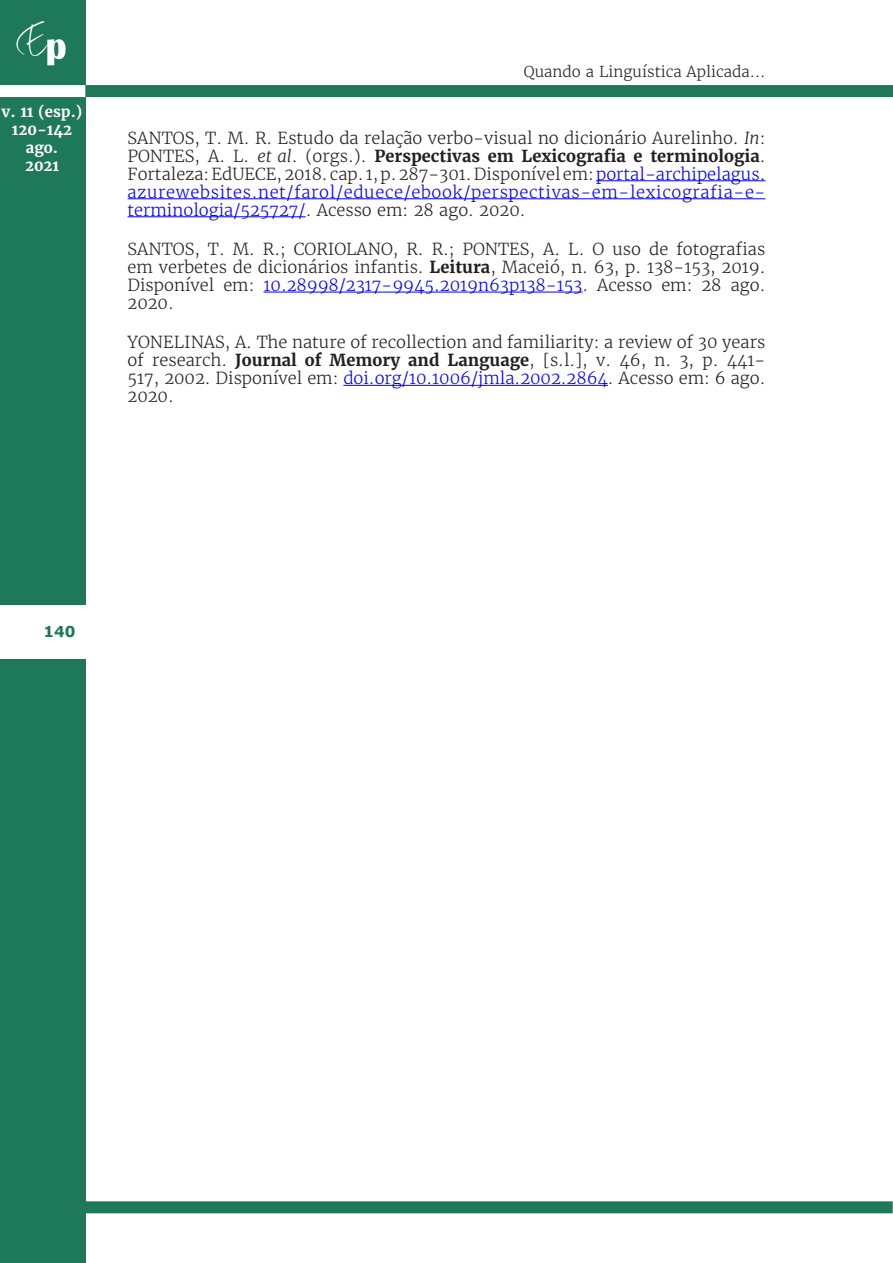
<style>
.page{position:relative;width:893px;height:1263px;background:#fff}
.page>*{position:absolute;margin:0;border:0;box-sizing:border-box;transform-origin:0 0}
.Referências{font:300 16.5px/18px "Merriweather";color:#231f20;text-align:justify}
.t1{font:300 15px "Merriweather";color:#231f20}
.t2{font:700 15px/18px "Merriweather";color:#fff;text-align:center}
.t3{font:700 15px "Verdana";color:#1e785a}
.s1{font-style:italic}
.s2{font-weight:700}
.s3{color:#00f}
</style>
<div class="page">
<div style="left:0;top:0;width:85px;height:1263px;background:#1e785a"></div>
<img style="left:16px;top:21px;width:50px;height:45px">
<div style="left:85px;top:85px;width:808px;height:12px;background:#1e785a"></div>
<div style="left:0;top:85px;width:85px;height:12px;background:#fff"></div>
<div style="left:0;top:605px;width:85px;height:53px;background:#fff"></div>
<div style="left:84px;top:1201px;width:809px;height:12px;background:#1e785a"></div>
<hr style="left:596px;top:180px;width:169px;height:1px;background:#00f">
<hr style="left:128px;top:198px;width:637px;height:1px;background:#00f">
<hr style="left:128px;top:216px;width:178px;height:1px;background:#00f">
<hr style="left:263px;top:292px;width:319px;height:1px;background:#00f">
<hr style="left:343px;top:385px;width:265px;height:1px;background:#00f">
<p class="t2" style="left:2px;top:102px;width:83px">v. 11 (esp.)<br>120-142 ago.<br>2021</p>
<p class="t1" style="left:524px;top:62px;width:243px">Quando a Linguística Aplicada...</p>
<p class="Referências" style="left:128px;top:129px;width:639px">SANTOS, T. M. R. Estudo da relação verbo-visual no dicionário Aurelinho. <span class="s1">In</span>:<br>PONTES, A. L. <span class="s1">et al</span>. (orgs.). <span class="s2">Perspectivas em Lexicografia e terminologia</span>.<br>Fortaleza: EdUECE, 2018. cap. 1, p. 287-301. Disponível em: <span class="s3">portal-archipelagus. azurewebsites.net/farol/eduece/ebook/perspectivas-em-lexicografia-e&shy;terminologia/525727/</span>. Acesso em: 28 ago. 2020.</p>
<p class="Referências" style="left:128px;top:240px;width:639px">SANTOS, T. M. R.; CORIOLANO, R. R.; PONTES, A. L. O uso de fotografias em verbetes de dicionários infantis. <span class="s2">Leitura</span>, Maceió, n. 63, p. 138-153, 2019.<br>Disponível em: <span class="s3">10.28998/2317-9945.2019n63p138-153</span>. Acesso em: 28 ago.<br>2020.</p>
<p class="Referências" style="left:128px;top:333px;width:639px">YONELINAS, A. The nature of recollection and familiarity: a review of 30 years of research. <span class="s2">Journal of Memory and Language</span>, [s.l.], v. 46, n. 3, p. 441- 517, 2002. Disponível em: <span class="s3">doi.org/10.1006/jmla.2002.2864</span>. Acesso em: 6 ago.<br>2020.</p>
<p class="t3" style="left:44px;top:622px;width:33px">140</p>
</div>
